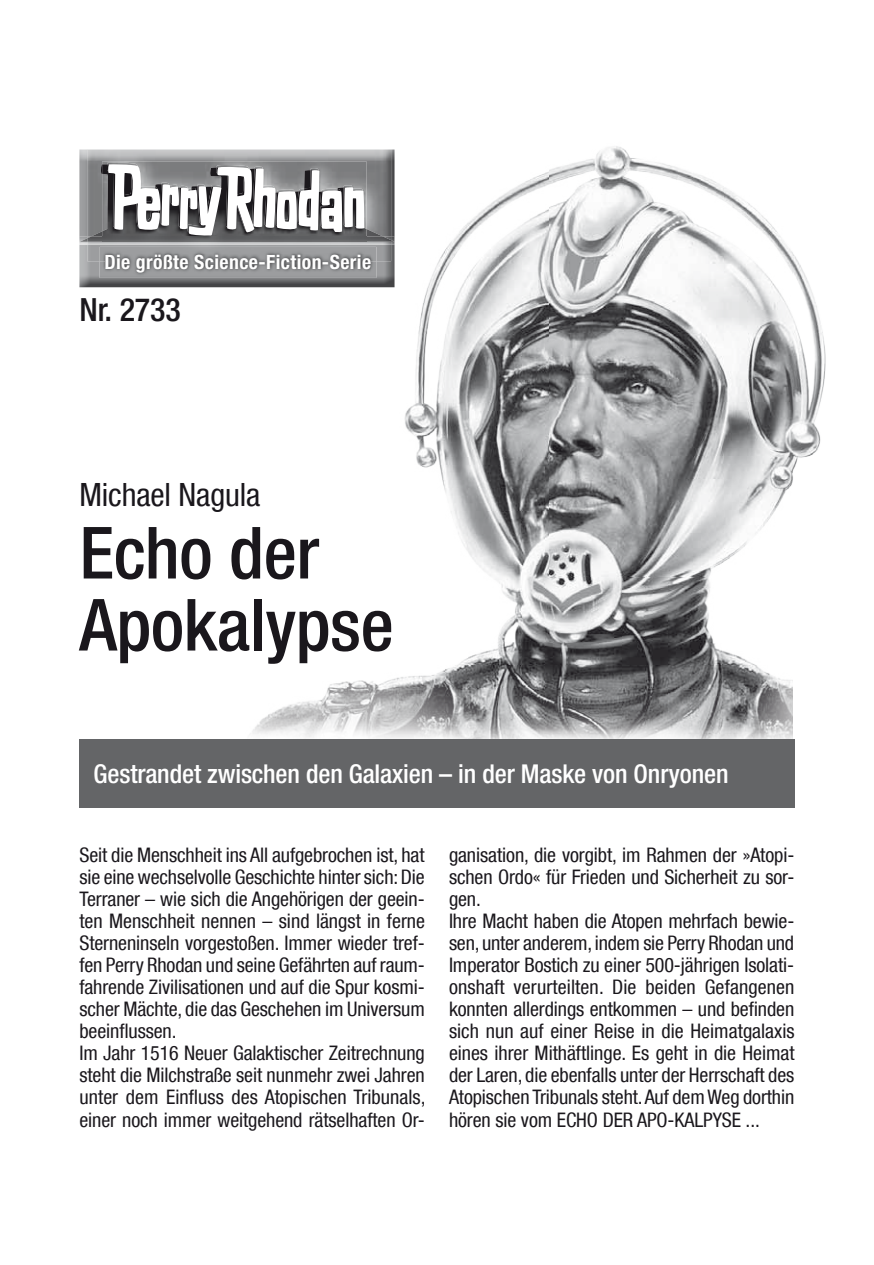
<style>
.page{position:relative;width:874px;height:1265px;background:#fff}
.page>*{position:absolute;margin:0;border:0;box-sizing:border-box;transform-origin:0 0}
.t1{font:500 condensed 72px/72px "Helvetica Neue LT Com";letter-spacing:-.005em;color:#1a171c}
.t2{font:condensed 32px "Helvetica Neue LT Com";letter-spacing:-.005em;color:#1a171c}
.t3{font:500 condensed 32px "Helvetica Neue LT Com";letter-spacing:-.005em;color:#1a171c}
.t4{font:500 condensed 26px "Helvetica Neue LT Com";letter-spacing:-.005em;color:#fff}
.t5{font:condensed 20px/22px "Helvetica Neue LT Com";letter-spacing:-.005em;color:#1a171c}
.t6{font:700 condensed 19.8px "Helvetica Neue";letter-spacing:.02em;color:#fff}
</style>
<div class="page">
<img style="left:224px;top:149px;width:568px;height:590px">
<img style="left:549px;top:146px;width:277px;height:430px">
<div style="left:79px;top:739px;width:715px;height:68px;background:#646567"></div>
<img style="left:394px;top:236px;width:1px;height:51px">
<img style="left:79px;top:149px;width:315px;height:87px">
<img style="left:79px;top:236px;width:315px;height:51px">
<div style="left:100px;top:261px;width:276px;height:17px;background:#9c9d9f"></div>
<img style="left:105px;top:261px;width:265px;height:11px">
<img style="left:87px;top:149px;width:304px;height:112px">
<img style="left:80px;top:238px;width:314px;height:4px">
<img style="left:91px;top:229px;width:292px;height:7px">
<img style="left:87px;top:236px;width:304px;height:6px">
<svg style="left:100px;top:164px;width:2px;height:10px"></svg>
<img style="left:102px;top:161px;width:172px;height:3px">
<img style="left:107px;top:162px;width:48px;height:2px">
<img style="left:102px;top:164px;width:264px;height:77px">
<svg style="left:108px;top:164px;width:256px;height:72px"></svg>
<p class="t6" style="left:104px;top:249px;width:268px">Die größte Science Fiction Serie</p>
<h2 class="t3" style="left:79px;top:290px;width:103px">Nr. 2733</h2>
<p class="t6" style="left:258px;top:249px;width:9px">-</p>
<p class="t6" style="left:322px;top:249px;width:9px">-</p>
<h2 class="t2" style="left:79px;top:476px;width:182px">Michael Nagula</h2>
<h1 class="t1" style="left:79px;top:516px;width:316px">Echo der<br>Apokalypse</h1>
<h3 class="t4" style="left:94px;top:758px;width:636px">Gestrandet zwischen den Galaxien – in der Maske von Onryonen</h3>
<p class="t5" style="left:79px;top:844px;width:347px">Seit die Menschheit ins All aufgebrochen ist, hat sie eine wechselvolle Geschichte hinter sich: Die Terraner – wie sich die Angehörigen der geein&shy;ten Menschheit nennen – sind längst in ferne Sterneninseln vorgestoßen. Immer wieder tref&shy;fen Perry Rhodan und seine Gefährten auf raum&shy;fahrende Zivilisationen und auf die Spur kosmi&shy;scher Mächte, die das Geschehen im Universum beeinflussen.<br>Im Jahr 1516 Neuer Galaktischer Zeitrechnung steht die Milchstraße seit nunmehr zwei Jahren unter dem Einfluss des Atopischen Tribunals, einer noch immer weitgehend rätselhaften Or-</p>
<p class="t5" style="left:449px;top:844px;width:347px">ganisation, die vorgibt, im Rahmen der »Atopi&shy;schen Ordo« für Frieden und Sicherheit zu sor&shy;gen.<br>Ihre Macht haben die Atopen mehrfach bewie&shy;sen, unter anderem, indem sie Perry Rhodan und Imperator Bostich zu einer 500-jährigen Isolati&shy;onshaft verurteilten. Die beiden Gefangenen konnten allerdings entkommen – und befinden sich nun auf einer Reise in die Heimatgalaxis eines ihrer Mithäftlinge. Es geht in die Heimat der Laren, die ebenfalls unter der Herrschaft des Atopischen Tribunals steht. Auf dem Weg dorthin hören sie vom ECHO DER APO-KALPYSE ...</p>
</div>
